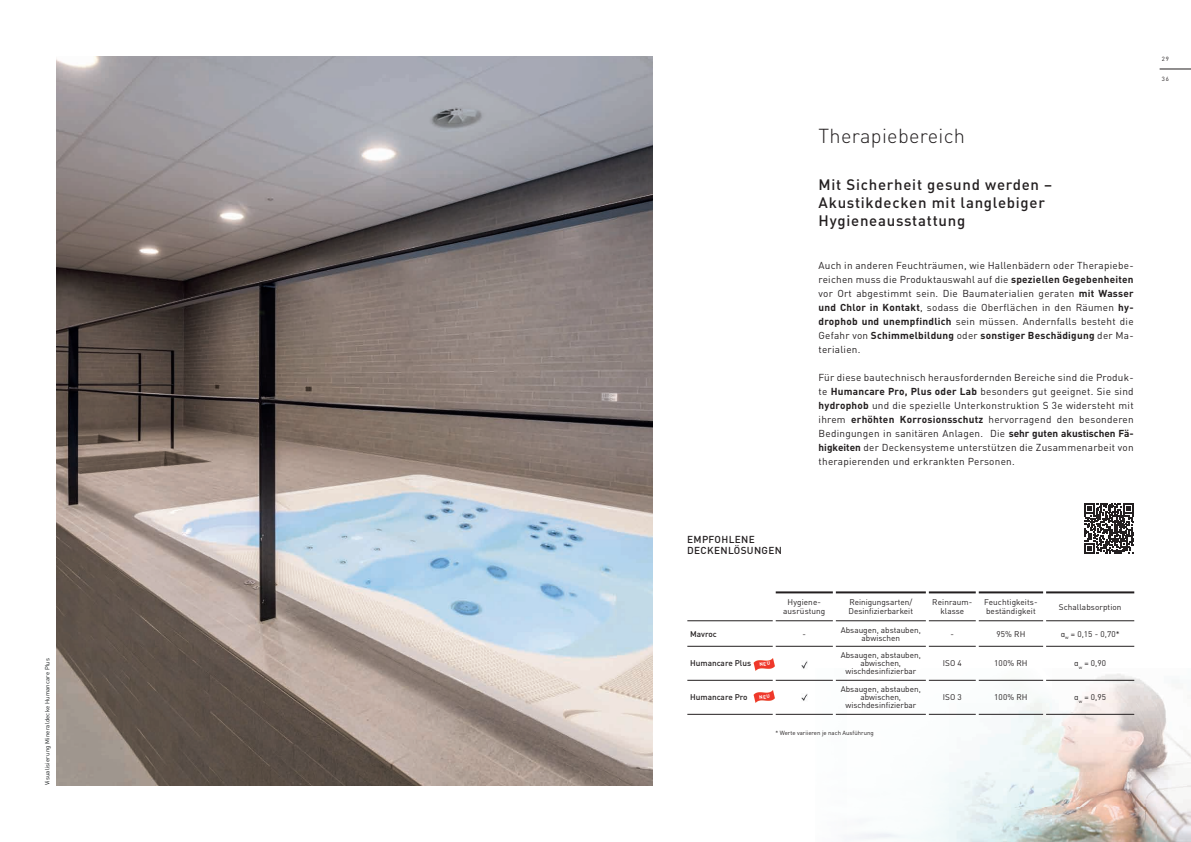
<style>
.page{position:relative;width:1191px;height:842px;background:#fff}
.page>*{position:absolute;margin:0;border:0;box-sizing:border-box;transform-origin:0 0}
.t1{font:300 20px "DIN Pro";letter-spacing:.015em;color:#231f20}
.t2{font:500 15px/18px "DIN Pro";letter-spacing:.05em;color:#231f20}
.t3{font:10px/14px "DIN Pro";letter-spacing:.025em;color:#231f20;text-align:justify}
.t4{font:500 10px/11px "DIN Pro";letter-spacing:.035em;color:#231f20}
.t5{font:8.2px/8px "DIN Pro";color:#231f20;text-align:center}
.t6{font:500 8.2px "DIN Pro";color:#231f20}
.t7{font:6px "DIN Pro";letter-spacing:.025em;color:#0e1213}
.t8{font:6px "DIN Pro";color:#231f20}
.s1{font-weight:700}
</style>
<div class="page">
<img style="left:57px;top:57px;width:595px;height:728px">
<img style="left:1051px;top:673px;width:140px;height:169px">
<img style="left:847px;top:591px;width:204px;height:251px">
<hr style="left:1159px;top:69px;width:32px;height:1px;background:#231f20">
<svg style="left:1084px;top:503px;width:50px;height:51px"></svg>
<hr style="left:687px;top:621px;width:85px;height:1px;background:#231f20">
<hr style="left:775px;top:621px;width:58px;height:1px;background:#231f20">
<hr style="left:836px;top:621px;width:90px;height:1px;background:#231f20">
<hr style="left:929px;top:621px;width:46px;height:1px;background:#231f20">
<hr style="left:978px;top:621px;width:65px;height:1px;background:#231f20">
<hr style="left:1046px;top:621px;width:88px;height:1px;background:#231f20">
<hr style="left:687px;top:646px;width:85px;height:1px;background:#231f20">
<hr style="left:775px;top:646px;width:58px;height:1px;background:#231f20">
<hr style="left:836px;top:646px;width:90px;height:1px;background:#231f20">
<hr style="left:929px;top:646px;width:46px;height:1px;background:#231f20">
<hr style="left:978px;top:646px;width:65px;height:1px;background:#231f20">
<hr style="left:1046px;top:646px;width:88px;height:1px;background:#231f20">
<hr style="left:687px;top:680px;width:85px;height:1px;background:#231f20">
<hr style="left:775px;top:680px;width:58px;height:1px;background:#231f20">
<hr style="left:836px;top:680px;width:90px;height:1px;background:#231f20">
<hr style="left:929px;top:680px;width:46px;height:1px;background:#231f20">
<hr style="left:978px;top:680px;width:65px;height:1px;background:#231f20">
<hr style="left:1046px;top:680px;width:88px;height:1px;background:#231f20">
<hr style="left:687px;top:714px;width:85px;height:1px;background:#231f20">
<hr style="left:775px;top:714px;width:58px;height:1px;background:#231f20">
<hr style="left:836px;top:714px;width:90px;height:1px;background:#231f20">
<hr style="left:929px;top:714px;width:46px;height:1px;background:#231f20">
<hr style="left:978px;top:714px;width:65px;height:1px;background:#231f20">
<hr style="left:1046px;top:714px;width:88px;height:1px;background:#231f20">
<hr style="left:775px;top:591px;width:58px;height:2px;background:#231f20">
<hr style="left:836px;top:591px;width:90px;height:2px;background:#231f20">
<hr style="left:929px;top:591px;width:46px;height:2px;background:#231f20">
<hr style="left:978px;top:591px;width:65px;height:2px;background:#231f20">
<hr style="left:1046px;top:591px;width:88px;height:2px;background:#231f20">
<svg style="left:801px;top:661px;width:6px;height:8px"></svg>
<svg style="left:801px;top:694px;width:6px;height:7px"></svg>
<img style="left:753px;top:691px;width:22px;height:12px">
<img style="left:753px;top:658px;width:22px;height:13px">
<svg style="left:759px;top:694px;width:10px;height:5px"></svg>
<svg style="left:759px;top:661px;width:11px;height:5px"></svg>
<p class="t7" style="left:43px;top:785px;width:129px;rotate:-90deg">Visualisierung Mineraldecke Humancare Plus</p>
<h1 class="t1" style="left:818px;top:122px;width:148px">Therapiebereich</h1>
<h2 class="t2" style="left:818px;top:175px;width:235px">Mit Sicherheit gesund werden –<br>Akustikdecken mit langlebiger<br>Hygieneausstattung</h2>
<p class="t4" style="left:687px;top:533px;width:96px">EMPFOHLENE<br>DECKENLÖSUNGEN</p>
<p class="t3" style="left:818px;top:258px;width:317px">Auch in anderen Feuchträumen, wie Hallenbädern oder Therapiebe&shy;reichen muss die Produktauswahl auf die <span class="s1">speziellen Gegebenheiten </span>vor Ort abgestimmt sein. Die Baumaterialien geraten <span class="s1">mit Wasser und Chlor in Kontakt</span>, sodass die Oberflächen in den Räumen <span class="s1">hy&shy;drophob und unempfindlich</span> sein müssen. Andernfalls besteht die Gefahr von <span class="s1">Schimmelbildung</span> oder <span class="s1">sonstiger Beschädigung</span> der Ma&shy;terialien.</p>
<p class="t3" style="left:818px;top:370px;width:316px">Für diese bautechnisch herausfordernden Bereiche sind die Produk&shy;te <span class="s1">Humancare Pro, Plus oder Lab</span> besonders gut geeignet. Sie sind <span class="s1">hydrophob</span> und die spezielle Unterkonstruktion S 3e widersteht mit ihrem <span class="s1">erhöhten Korrosionsschutz</span> hervorragend den besonderen Bedingungen in sanitären Anlagen. Die <span class="s1">sehr guten akustischen Fä&shy;higkeiten</span> der Deckensysteme unterstützen die Zusammenarbeit von therapierenden und erkrankten Personen.</p>
<p class="t5" style="left:783px;top:597px;width:44px;line-height:9px">Hygiene&shy;ausrüstung</p>
<p class="t5" style="left:848px;top:597px;width:66px;line-height:9px;text-align:left">Reinigungsarten/<br>Desinfizierbarkeit</p>
<p class="t5" style="left:932px;top:597px;width:42px;line-height:9px">Reinraum&shy;klasse</p>
<p class="t5" style="left:984px;top:597px;width:55px;line-height:9px;text-align:left">Feuchtigkeits&shy;beständigkeit</p>
<p class="t5" style="left:1058px;top:602px;width:64px">Schallabsorption</p>
<p class="t6" style="left:690px;top:628px;width:28px">Mavroc</p>
<p class="t5" style="left:802px;top:629px;width:5px">-</p>
<p class="t5" style="left:841px;top:625px;width:82px">Absaugen, abstauben, abwischen</p>
<p class="t5" style="left:950px;top:629px;width:5px">-</p>
<p class="t5" style="left:996px;top:629px;width:30px">95% RH</p>
<p class="t5" style="left:1060px;top:629px;width:61px">α<sub>w</sub> = 0,15 - 0,70*</p>
<p class="t6" style="left:690px;top:658px;width:62px">Humancare Plus</p>
<p class="t5" style="left:841px;top:651px;width:82px">Absaugen, abstauben, abwischen, wischdesinfizierbar</p>
<p class="t5" style="left:943px;top:659px;width:20px">ISO 4</p>
<p class="t5" style="left:994px;top:659px;width:35px">100% RH</p>
<p class="t5" style="left:1074px;top:659px;width:33px">α<sub>w</sub> = 0,90</p>
<p class="t6" style="left:690px;top:692px;width:59px">Humancare Pro</p>
<p class="t5" style="left:841px;top:685px;width:82px">Absaugen, abstauben, abwischen, wischdesinfizierbar</p>
<p class="t5" style="left:943px;top:693px;width:20px">ISO 3</p>
<p class="t5" style="left:994px;top:693px;width:35px">100% RH</p>
<p class="t5" style="left:1074px;top:693px;width:33px">α<sub>w</sub> = 0,95</p>
<p class="t8" style="left:775px;top:728px;width:100px">* Werte variieren je nach Ausführung</p>
<p class="t8" style="left:1162px;top:55px;width:8px">29</p>
<p class="t8" style="left:1162px;top:75px;width:8px">36</p>
</div>
